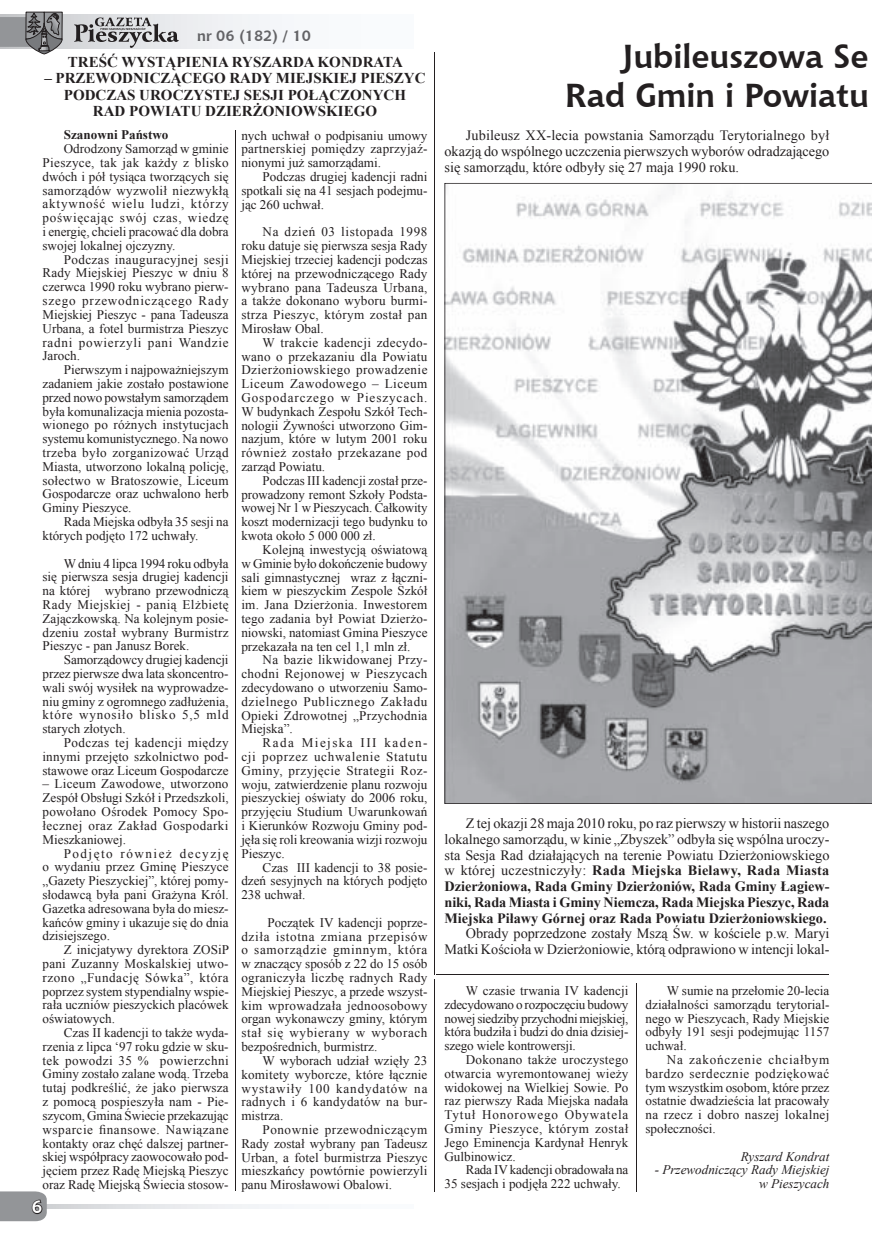
<style>
.page{position:relative;width:872px;height:1234px;background:#fff}
.page>*{position:absolute;margin:0;border:0;box-sizing:border-box;transform-origin:0 0}
.t1{font:700 33px/39.6px "Chianti BT";color:#231f20;text-align:right}
.t2{font:700 18px "Chianti BT";color:#fff}
.t3{font:700 15px/16.5px "Times New Roman";color:#231f20;text-align:center}
.t4{font:700 15px "Chianti BT";color:#636366}
.t5{font:14.25px/15.8px "Times New Roman";color:#231f20;text-align:justify}
.t6{font:13.2px/13.8px "Times New Roman";color:#231f20;text-align:justify}
.t7{font:italic 13.2px/13.8px "Times New Roman";color:#231f20;text-align:right}
.t8{font:700 13.2px "Times New Roman";color:#231f20}
.s1{font-weight:700}
</style>
<div class="page">
<svg style="left:47px;top:1204px;width:235px;height:4px"></svg>
<svg style="left:62px;top:15px;width:220px;height:34px"></svg>
<svg style="left:26px;top:23px;width:36px;height:31px"></svg>
<div style="left:26px;top:23px;width:36px;height:31px;border:1px solid #231f20;border-radius:50%"></div>
<svg style="left:0;top:11px;width:62px;height:40px;background:#88898b"></svg>
<svg style="left:74px;top:17px;width:105px;height:31px;background:#afafb1"></svg>
<svg style="left:0;top:1191px;width:47px;height:29px"></svg>
<hr style="left:434px;top:52px;width:1px;height:922px;background:#231f20">
<hr style="left:637px;top:982px;width:1px;height:209px;background:#231f20">
<hr style="left:235px;top:130px;width:1px;height:1061px;background:#231f20">
<hr style="left:434px;top:978px;width:1px;height:213px;background:#231f20">
<hr style="left:436px;top:974px;width:393px;height:1px;background:#231f20">
<svg style="left:444px;top:183px;width:428px;height:620px"></svg>
<p class="t4" style="left:197px;top:26px;width:115px">nr 06 (182) / 10</p>
<p class="t3" style="left:68px;top:53px;width:336px">TREŚĆ WYSTĄPIENIA RYSZARDA KONDRATA</p>
<p class="t3" style="left:44px;top:70px;width:383px">– PRZEWODNICZĄCEGO RADY MIEJSKIEJ PIESZYC<br>PODCZAS UROCZYSTEJ SESJI POŁĄCZONYCH<br>RAD POWIATU DZIERŻONIOWSKIEGO</p>
<p class="t8" style="left:64px;top:126px;width:106px">Szanowni Państwo</p>
<p class="t6" style="left:43px;top:142px;width:188px;text-indent:21px">Odrodzony Samorząd w gminie Pieszyce, tak jak każdy z blisko dwóch i pół tysiąca tworzących się samorządów wyzwolił niezwykłą aktywność wielu ludzi, którzy poświęcając swój czas, wiedzę i energię, chcieli pracować dla dobra swojej lokalnej ojczyzny.</p>
<p class="t6" style="left:43px;top:252px;width:188px;text-indent:21px">Podczas inauguracyjnej sesji Rady Miejskiej Pieszyc w dniu 8 czerwca 1990 roku wybrano pierw&shy;szego przewodniczącego Rady Miejskiej Pieszyc - pana Tadeusza Urbana, a fotel burmistrza Pieszyc radni powierzyli pani Wandzie Jaroch.</p>
<p class="t6" style="left:43px;top:362px;width:188px;text-indent:21px">Pierwszym i najpoważniejszym zadaniem jakie zostało postawione przed nowo powstałym samorządem była komunalizacja mienia pozosta&shy;wionego po różnych instytucjach systemu komunistycznego. Na nowo trzeba było zorganizować Urząd Miasta, utworzono lokalną policję, sołectwo w Bratoszowie, Liceum Gospodarcze oraz uchwalono herb Gminy Pieszyce.</p>
<p class="t6" style="left:43px;top:514px;width:188px;text-indent:21px">Rada Miejska odbyła 35 sesji na których podjęto 172 uchwały.</p>
<p class="t6" style="left:43px;top:556px;width:188px;text-indent:21px">W dniu 4 lipca 1994 roku odbyła się pierwsza sesja drugiej kadencji na której wybrano przewodniczą Rady Miejskiej - panią Elżbietę Zajączkowską. Na kolejnym posie&shy;dzeniu został wybrany Burmistrz Pieszyc - pan Janusz Borek.</p>
<p class="t6" style="left:43px;top:652px;width:188px;text-indent:21px">Samorządowcy drugiej kadencji przez pierwsze dwa lata skoncentro&shy;wali swój wysiłek na wyprowadze&shy;niu gminy z ogromnego zadłużenia, które wynosiło blisko 5,5 mld starych złotych.</p>
<p class="t6" style="left:43px;top:735px;width:188px;text-indent:21px">Podczas tej kadencji między innymi przejęto szkolnictwo pod&shy;stawowe oraz Liceum Gospodarcze</p>
<p class="t6" style="left:43px;top:776px;width:188px">– Liceum Zawodowe, utworzono Zespół Obsługi Szkół i Przedszkoli, powołano Ośrodek Pomocy Spo&shy;łecznej oraz Zakład Gospodarki Mieszkaniowej.</p>
<p class="t6" style="left:43px;top:845px;width:188px;text-indent:21px">Podjęto również decyzję o wydaniu przez Gminę Pieszyce „Gazety Pieszyckiej”, której pomy&shy;słodawcą była pani Grażyna Król.<br>Gazetka adresowana była do miesz&shy;kańców gminy i ukazuje się do dnia dzisiejszego.</p>
<p class="t6" style="left:43px;top:942px;width:188px;text-indent:21px">Z inicjatywy dyrektora ZOSiP pani Zuzanny Moskalskiej utwo&shy;rzono „Fundację Sówka”, która poprzez system stypendialny wspie&shy;rała uczniów pieszyckich placówek oświatowych.</p>
<p class="t6" style="left:43px;top:1025px;width:188px;text-indent:21px">Czas II kadencji to także wyda&shy;rzenia z lipca ‘97 roku gdzie w sku&shy;tek powodzi 35 % powierzchni Gminy zostało zalane wodą. Trzeba tutaj podkreślić, że jako pierwsza z pomocą pospieszyła nam - Pie&shy;szycom, Gmina Świecie przekazując wsparcie finansowe. Nawiązane kontakty oraz chęć dalszej partner&shy;skiej współpracy zaowocowało pod&shy;jęciem przez Radę Miejską Pieszyc oraz Radę Miejską Świecia stosow-</p>
<h2 class="t2" style="left:32px;top:1193px;width:12px">6</h2>
<p class="t6" style="left:241px;top:128px;width:188px">nych uchwał o podpisaniu umowy partnerskiej pomiędzy zaprzyjaź&shy;nionymi już samorządami.</p>
<p class="t6" style="left:241px;top:169px;width:188px;text-indent:21px">Podczas drugiej kadencji radni spotkali się na 41 sesjach podejmu&shy;jąc 260 uchwał.</p>
<p class="t6" style="left:241px;top:225px;width:188px;text-indent:21px">Na dzień 03 listopada 1998 roku datuje się pierwsza sesja Rady Miejskiej trzeciej kadencji podczas której na przewodniczącego Rady wybrano pana Tadeusza Urbana, a także dokonano wyboru burmi&shy;strza Pieszyc, którym został pan Mirosław Obal.</p>
<p class="t6" style="left:241px;top:335px;width:188px;text-indent:21px">W trakcie kadencji zdecydo&shy;wano o przekazaniu dla Powiatu Dzierżoniowskiego prowadzenie Liceum Zawodowego – Liceum Gospodarczego w Pieszycach.<br>W budynkach Zespołu Szkół Tech&shy;nologii Żywności utworzono Gim&shy;nazjum, które w lutym 2001 roku również zostało przekazane pod zarząd Powiatu.</p>
<p class="t6" style="left:241px;top:473px;width:188px;text-indent:21px">Podczas III kadencji został prze&shy;prowadzony remont Szkoły Podsta&shy;wowej Nr 1 w Pieszycach. Całkowity koszt modernizacji tego budynku to kwota około 5 000 000 zł.</p>
<p class="t6" style="left:241px;top:542px;width:188px;text-indent:21px">Kolejną inwestycją oświatową w Gminie było dokończenie budowy sali gimnastycznej wraz z łączni&shy;kiem w pieszyckim Zespole Szkół im. Jana Dzierżonia. Inwestorem tego zadania był Powiat Dzierżo&shy;niowski, natomiast Gmina Pieszyce przekazała na ten cel 1,1 mln zł.</p>
<p class="t6" style="left:241px;top:652px;width:188px;text-indent:21px">Na bazie likwidowanej Przy&shy;chodni Rejonowej w Pieszycach zdecydowano o utworzeniu Samo&shy;dzielnego Publicznego Zakładu Opieki Zdrowotnej „Przychodnia Miejska”.</p>
<p class="t6" style="left:241px;top:735px;width:188px;text-indent:21px">Rada Miejska III kaden&shy;cji poprzez uchwalenie Statutu Gminy, przyjęcie Strategii Roz&shy;woju, zatwierdzenie planu rozwoju pieszyckiej oświaty do 2006 roku, przyjęciu Studium Uwarunkowań i Kierunków Rozwoju Gminy pod&shy;jęła się roli kreowania wizji rozwoju Pieszyc.</p>
<p class="t6" style="left:241px;top:859px;width:188px;text-indent:21px">Czas III kadencji to 38 posie&shy;dzeń sesyjnych na których podjęto 238 uchwał.</p>
<p class="t6" style="left:241px;top:915px;width:188px;text-indent:26px">Początek IV kadencji poprze&shy;dziła istotna zmiana przepisów o samorządzie gminnym, która w znaczący sposób z 22 do 15 osób ograniczyła liczbę radnych Rady Miejskiej Pieszyc, a przede wszyst&shy;kim wprowadzała jednoosobowy organ wykonawczy gminy, którym stał się wybierany w wyborach bezpośrednich, burmistrz.</p>
<p class="t6" style="left:241px;top:1053px;width:188px;text-indent:21px">W wyborach udział wzięły 23 komitety wyborcze, które łącznie wystawiły 100 kandydatów na radnych i 6 kandydatów na bur&shy;mistrza.</p>
<p class="t6" style="left:241px;top:1122px;width:188px;text-indent:21px">Ponownie przewodniczącym Rady został wybrany pan Tadeusz Urban, a fotel burmistrza Pieszyc mieszkańcy powtórnie powierzyli panu Mirosławowi Obalowi.</p>
<h1 class="t1" style="left:565px;top:35px;width:305px">Jubileuszowa Se<br>Rad Gmin i Powiatu</h1>
<p class="t5" style="left:444px;top:127px;width:386px;text-indent:21px">Jubileusz XX-lecia powstania Samorządu Terytorialnego był okazją do wspólnego uczczenia pierwszych wyborów odradzającego się samorządu, które odbyły się 27 maja 1990 roku.</p>
<p class="t5" style="left:444px;top:815px;width:386px;text-indent:21px">Z tej okazji 28 maja 2010 roku, po raz pierwszy w historii naszego lokalnego samorządu, w kinie „Zbyszek” odbyła się wspólna uroczy&shy;sta Sesja Rad działających na terenie Powiatu Dzierżoniowskiego w której uczestniczyły: <span class="s1">Rada Miejska Bielawy, Rada Miasta Dzierżoniowa, Rada Gminy Dzierżoniów, Rada Gminy Łagiew&shy;niki, Rada Miasta i Gminy Niemcza, Rada Miejska Pieszyc, Rada Miejska Piławy Górnej oraz Rada Powiatu Dzierżoniowskiego.</span></p>
<p class="t5" style="left:444px;top:925px;width:386px;text-align:right">Obrady poprzedzone zostały Mszą Św. w kościele p.w. Maryi<br>Matki Kościoła w Dzierżoniowie, którą odprawiono w intencji lokal-</p>
<p class="t6" style="left:444px;top:983px;width:185px;text-indent:21px">W czasie trwania IV kadencji zdecydowano o rozpoczęciu budowy nowej siedziby przychodni miejskiej, która budziła i budzi do dnia dzisiej&shy;szego wiele kontrowersji.</p>
<p class="t6" style="left:444px;top:1052px;width:185px;text-indent:21px">Dokonano także uroczystego otwarcia wyremontowanej wieży widokowej na Wielkiej Sowie. Po raz pierwszy Rada Miejska nadała Tytuł Honorowego Obywatela Gminy Pieszyce, którym został Jego Eminencja Kardynał Henryk Gulbinowicz.</p>
<p class="t6" style="left:444px;top:1162px;width:185px;text-indent:21px">Rada IV kadencji obradowała na<br>35 sesjach i podjęła 222 uchwały.</p>
<p class="t6" style="left:645px;top:983px;width:185px;text-indent:21px">W sumie na przełomie 20-lecia działalności samorządu terytorial&shy;nego w Pieszycach, Rady Miejskie odbyły 191 sesji podejmując 1157 uchwał.</p>
<p class="t6" style="left:645px;top:1052px;width:185px;text-indent:21px">Na zakończenie chciałbym bardzo serdecznie podziękować tym wszystkim osobom, które przez ostatnie dwadzieścia lat pracowały na rzecz i dobro naszej lokalnej społeczności.</p>
<p class="t7" style="left:741px;top:1148px;width:90px">Ryszard Kondrat</p>
<p class="t7" style="left:655px;top:1162px;width:176px">- Przewodniczący Rady Miejskiej w Pieszycach</p>
</div>
